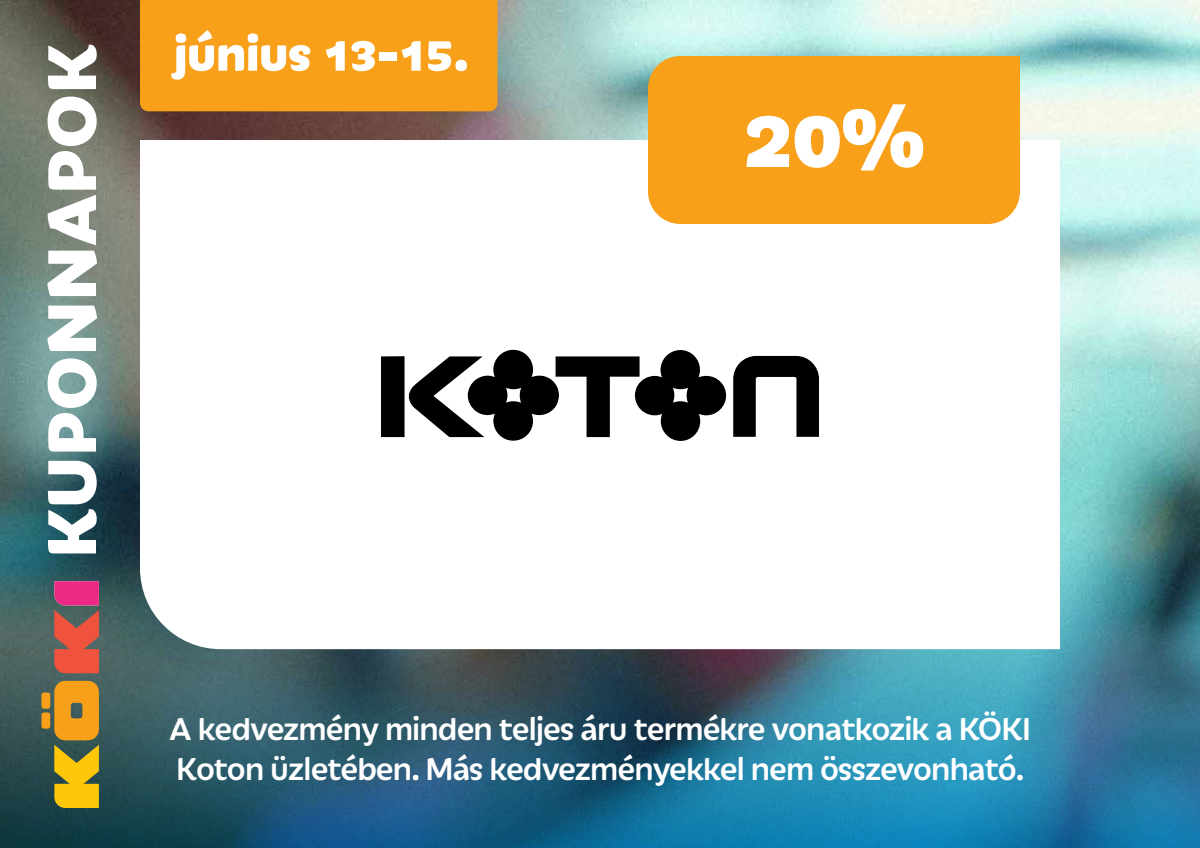
<style>
.page{position:relative;width:1200px;height:848px;background:#fff}
.page>*{position:absolute;margin:0;border:0;box-sizing:border-box;transform-origin:0 0}
.t1{font:800 88px "Iskra";color:#fff}
.t2{font:800 74px "Iskra";letter-spacing:.01em;color:#fff}
.t3{font:800 51.2px "Iskra";letter-spacing:-.01em;color:#fff}
.t4{font:500 34px/40.8px "Iskra";letter-spacing:-.025em;color:#fff}
</style>
<div class="page">
<img style="left:0;top:0;width:1200px;height:528px">
<img style="left:0;top:528px;width:1200px;height:320px">
<svg style="left:140px;top:140px;width:920px;height:509px"></svg>
<div style="left:648px;top:56px;width:372px;height:168px;background:#f9a01b"></div>
<div style="left:140px;top:0;width:358px;height:111px;background:#f9a01b"></div>
<div style="left:41px;top:712px;width:9px;height:17px;background:#f9a01b;border-radius:3px"></div>
<div style="left:41px;top:693px;width:9px;height:16px;background:#f9a01b;border-radius:3px"></div>
<svg style="left:54px;top:681px;width:45px;height:127px"></svg>
<svg style="left:54px;top:581px;width:45px;height:92px"></svg>
<svg style="left:381px;top:350px;width:438px;height:91px"></svg>
<h2 class="t2" style="left:16px;top:557px;width:516px;rotate:-90deg">KUPONNAPOK</h2>
<h3 class="t3" style="left:174px;top:15px;width:297px">június 13-15.</h3>
<h1 class="t1" style="left:744px;top:72px;width:182px">20%</h1>
<p class="t4" style="left:169px;top:706px;width:864px">A kedvezmény minden teljes áru termékre vonatkozik a KÖKI<br>Koton üzletében. Más kedvezményekkel nem összevonható.</p>
</div>
